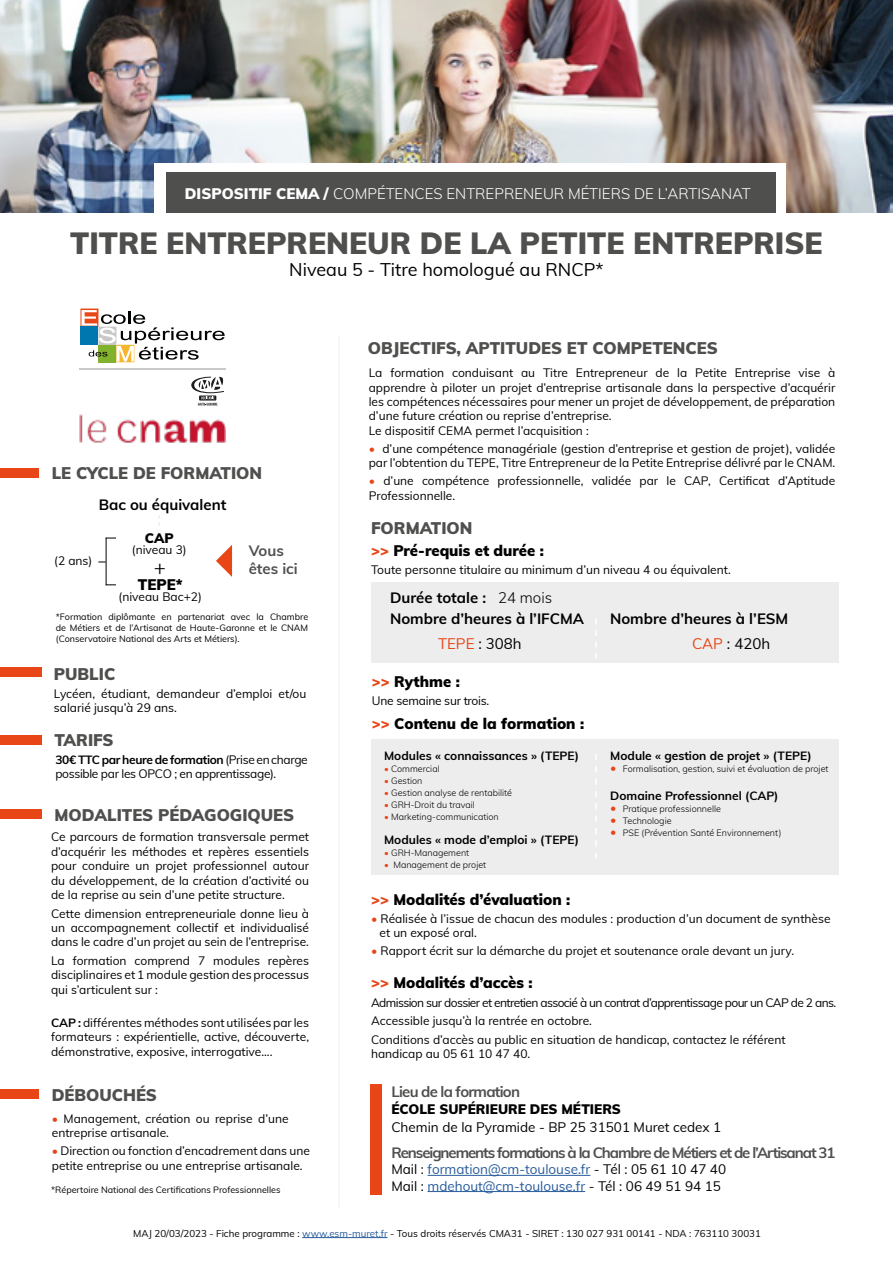
<style>
.page{position:relative;width:893px;height:1263px;background:#fff}
.page>*{position:absolute;margin:0;border:0;box-sizing:border-box;transform-origin:0 0}
.t1{font:900 30px "Muli";color:#4f4f4e}
.t2{font:21px "Minion Pro";color:#000}
.t3{font:18px "Muli";color:#000}
.t4{font:900 16.5px "Muli";color:#4f4f4e}
.t5{font:900 15px "Muli";color:#000}
.t6{font:700 15px/21px "Muli";color:#000}
.t7{font:700 15px "Muli";letter-spacing:-.07em;color:#4f4f4e}
.t8{font:300 15px "Muli";color:#fff}
.t9{font:700 15px "Muli";letter-spacing:-.05em;color:#4f4f4e}
.t10{font:15px "Muli";color:#000}
.t11{font:13.5px/16.2px "Muli";color:#275b9b}
.t12{font:13.5px "Muli";color:#000}
.t13{font:900 13.5px "Muli";color:#000}
.t14{font:12px/14.4px "Muli";color:#000}
.t15{font:700 12px "Muli";color:#000}
.t16{font:12px/13.5px "Muli";letter-spacing:-.03em;color:#000}
.t17{font:12px "Muli";letter-spacing:-.02em;color:#000}
.t18{font:9.75px "Muli";color:#000}
.t19{font:300 9px "Muli";color:#000}
.t20{font:9px/10.8px "Muli";color:#000;text-align:justify}
.s1{font-weight:900}
.s2{font-weight:700}
.s3{font-weight:300;color:#e84617}
.s4{color:#e84617}
.s5{font-weight:300}
.s6{font-size:12px;color:#e84617}
.s7{color:#000}
.s8{font-style:italic;color:#000}
.s9{color:#275b9b}
</style>
<div class="page">
<img style="left:0;top:0;width:892px;height:213px">
<div style="left:154px;top:164px;width:632px;height:56px;background:#fff"></div>
<div style="left:166px;top:172px;width:610px;height:41px;background:#4f4f4e"></div>
<hr style="left:338px;top:336px;width:2px;height:872px;background:#f4f4f4">
<div style="left:370px;top:1085px;width:12px;height:110px;background:#e84617"></div>
<hr style="left:428px;top:1175px;width:162px;height:1px;background:#275b9b">
<hr style="left:428px;top:1191px;width:157px;height:1px;background:#275b9b">
<div style="left:371px;top:739px;width:468px;height:136px;background:#ededed"></div>
<svg style="left:595px;top:754px;width:2px;height:105px"></svg>
<div style="left:371px;top:582px;width:467px;height:81px;background:#ededed"></div>
<svg style="left:595px;top:619px;width:2px;height:40px"></svg>
<div style="left:0;top:809px;width:41px;height:10px;background:#e84617"></div>
<div style="left:0;top:667px;width:41px;height:10px;background:#e84617"></div>
<div style="left:0;top:735px;width:41px;height:10px;background:#e84617"></div>
<div style="left:0;top:468px;width:38px;height:10px;background:#e84617"></div>
<hr style="left:302px;top:1237px;width:86px;height:1px;background:#275b9b">
<img style="left:79px;top:414px;width:146px;height:29px">
<div style="left:0;top:1089px;width:38px;height:10px;background:#e84617"></div>
<svg style="left:216px;top:545px;width:16px;height:32px"></svg>
<hr style="left:106px;top:538px;width:1px;height:47px;background:#000">
<svg style="left:80px;top:309px;width:145px;height:53px"></svg>
<hr style="left:79px;top:368px;width:146px;height:2px;background:#cbc8c8">
<svg style="left:191px;top:377px;width:33px;height:29px"></svg>
<p class="t8" style="left:185px;top:182px;width:567px"><span class="s1">DISPOSITIF CEMA /</span> COMPÉTENCES ENTREPRENEUR MÉTIERS DE L’ARTISANAT</p>
<h1 class="t1" style="left:70px;top:221px;width:754px">TITRE ENTREPRENEUR DE LA PETITE ENTREPRISE</h1>
<h3 class="t3" style="left:289px;top:256px;width:316px">Niveau 5 - Titre homologué au RNCP*</h3>
<h3 class="t4" style="left:52px;top:461px;width:212px">LE CYCLE DE FORMATION</h3>
<p class="t14" style="left:54px;top:553px;width:40px">(2 ans)</p>
<p class="t6" style="left:99px;top:493px;width:129px">Bac ou équivalent</p>
<p class="t13" style="left:145px;top:528px;width:30px">CAP</p>
<p class="t14" style="left:132px;top:542px;width:56px">(niveau 3)</p>
<p class="t7" style="left:249px;top:539px;width:37px">Vous</p>
<h2 class="t2" style="left:154px;top:554px;width:14px">+</h2>
<p class="t7" style="left:249px;top:557px;width:51px">êtes ici</p>
<p class="t5" style="left:138px;top:574px;width:46px">TEPE*</p>
<p class="t14" style="left:119px;top:589px;width:85px">(niveau Bac+2)</p>
<p class="t20" style="left:56px;top:611px;width:254px">*Formation diplômante en partenariat avec la Chambre de Métiers et de l’Artisanat de Haute-Garonne et le CNAM (Conservatoire National des Arts et Métiers).</p>
<h3 class="t4" style="left:54px;top:661px;width:63px">PUBLIC</h3>
<p class="t14" style="left:54px;top:686px;width:254px">Lycéen, étudiant, demandeur d’emploi et/ou salarié jusqu’à 29 ans.</p>
<h3 class="t4" style="left:55px;top:728px;width:61px">TARIFS</h3>
<p class="t16" style="left:55px;top:753px;width:254px"><span class="s2">30€ TTC par heure de formation</span> (Prise en charge possible par les OPCO ; en apprentissage).</p>
<h3 class="t4" style="left:55px;top:803px;width:241px">MODALITES PÉDAGOGIQUES</h3>
<p class="t14" style="left:51px;top:829px;width:260px;text-align:justify">Ce parcours de formation transversale permet d’acquérir les méthodes et repères essentiels pour conduire un projet professionnel autour du développement, de la création d’activité ou de la reprise au sein d’une petite structure.</p>
<p class="t14" style="left:51px;top:905px;width:260px;text-align:justify">Cette dimension entrepreneuriale donne lieu à un accompagnement collectif et individualisé dans le cadre d’un projet au sein de l’entreprise.</p>
<p class="t14" style="left:51px;top:953px;width:260px;text-align:justify">La formation comprend 7 modules repères disciplinaires et 1 module gestion des processus qui s’articulent sur :</p>
<p class="t14" style="left:51px;top:1015px;width:260px;text-align:justify"><span class="s2">CAP :</span> différentes méthodes sont utilisées par les formateurs : expérientielle, active, découverte, démonstrative, exposive, interrogative....</p>
<h3 class="t4" style="left:52px;top:1083px;width:107px">DÉBOUCHÉS</h3>
<p class="t14" style="left:52px;top:1111px;width:238px"><span class="s3">•</span> Management, création ou reprise d’une entreprise artisanale.</p>
<p class="t14" style="left:52px;top:1143px;width:259px"><span class="s3">•</span> Direction ou fonction d’encadrement dans une petite entreprise ou une entreprise artisanale.</p>
<p class="t20" style="left:51px;top:1184px;width:231px">*Répertoire National des Certifications Professionnelles</p>
<h3 class="t4" style="left:368px;top:335px;width:351px">OBJECTIFS, APTITUDES ET COMPETENCES</h3>
<p class="t14" style="left:369px;top:365px;width:468px">La formation conduisant au Titre Entrepreneur de la Petite Entreprise vise à apprendre à piloter un projet d’entreprise artisanale dans la perspective d’acquérir les compétences nécessaires pour mener un projet de développement, de préparation d’une future création ou reprise d’entreprise.<br>Le dispositif CEMA permet l’acquisition :</p>
<p class="t14" style="left:369px;top:441px;width:468px"><span class="s3">•</span> d’une compétence managériale (gestion d’entreprise et gestion de projet), validée par l’obtention du TEPE, Titre Entrepreneur de la Petite Entreprise délivré par le CNAM.</p>
<p class="t14" style="left:369px;top:473px;width:468px"><span class="s3">•</span> d’une compétence professionnelle, validée par le CAP, Certificat d’Aptitude<br>Professionnelle.</p>
<h3 class="t4" style="left:371px;top:516px;width:103px">FORMATION</h3>
<p class="t5" style="left:371px;top:539px;width:174px"><span class="s4">&gt;&gt;</span> Pré-requis et durée :</p>
<p class="t14" style="left:371px;top:562px;width:361px">Toute personne titulaire au minimum d’un niveau 4 ou équivalent.</p>
<p class="t6" style="left:390px;top:586px;width:195px">Durée totale : <span class="s5">24 mois<br></span>Nombre d’heures à l’IFCMA</p>
<p class="t6" style="left:610px;top:607px;width:180px">Nombre d’heures à l’ESM</p>
<p class="t10" style="left:438px;top:632px;width:85px"><span class="s4">TEPE</span> : 308h</p>
<p class="t10" style="left:692px;top:633px;width:79px"><span class="s4">CAP</span> : 420h</p>
<p class="t5" style="left:372px;top:670px;width:89px"><span class="s4">&gt;&gt;</span> Rythme :</p>
<p class="t17" style="left:372px;top:692px;width:119px">Une semaine sur trois.</p>
<p class="t5" style="left:372px;top:713px;width:214px"><span class="s4">&gt;&gt;</span> Contenu de la formation :</p>
<p class="t15" style="left:384px;top:747px;width:196px">Modules « connaissances » (TEPE)</p>
<p class="t19" style="left:384px;top:762px;width:57px"><span class="s4">•</span> Commercial</p>
<p class="t19" style="left:384px;top:774px;width:40px"><span class="s4">•</span> Gestion</p>
<p class="t19" style="left:384px;top:786px;width:130px"><span class="s4">•</span> Gestion analyse de rentabilité</p>
<p class="t19" style="left:384px;top:798px;width:92px"><span class="s4">•</span> GRH-Droit du travail</p>
<p class="t19" style="left:384px;top:810px;width:116px"><span class="s4">•</span> Marketing-communication</p>
<p class="t15" style="left:384px;top:831px;width:196px">Modules « mode d’emploi » (TEPE)</p>
<p class="t19" style="left:384px;top:846px;width:87px"><span class="s4">•</span> GRH-Management</p>
<p class="t19" style="left:384px;top:858px;width:104px"><span class="s4">•</span> Management de projet</p>
<p class="t15" style="left:610px;top:747px;width:203px">Module « gestion de projet » (TEPE)</p>
<p class="t19" style="left:610px;top:762px;width:220px"><span class="s6">•</span> Formalisation, gestion, suivi et évaluation de projet</p>
<p class="t15" style="left:610px;top:787px;width:170px">Domaine Professionnel (CAP)</p>
<p class="t19" style="left:610px;top:803px;width:112px"><span class="s6">•</span> Pratique professionnelle</p>
<p class="t19" style="left:610px;top:815px;width:63px"><span class="s6">•</span> Technologie</p>
<p class="t19" style="left:610px;top:827px;width:173px"><span class="s6">•</span> PSE (Prévention Santé Environnement)</p>
<p class="t5" style="left:371px;top:888px;width:201px"><span class="s4">&gt;&gt;</span> Modalités d’évaluation :</p>
<p class="t14" style="left:379px;top:911px;width:453px;text-indent:-9px"><span class="s3">•</span> Réalisée à l’issue de chacun des modules : production d’un document de synthèse et un exposé oral.</p>
<p class="t14" style="left:371px;top:943px;width:425px"><span class="s3">•</span> Rapport écrit sur la démarche du projet et soutenance orale devant un jury.</p>
<p class="t5" style="left:371px;top:971px;width:163px"><span class="s4">&gt;&gt;</span> Modalités d’accès :</p>
<p class="t14" style="left:371px;top:992px;width:467px;line-height:18.6px">Admission sur dossier et entretien associé à un contrat d’apprentissage pour un CAP de 2 ans.<br>Accessible jusqu’à la rentrée en octobre.<br>Conditions d’accès au public en situation de handicap, contactez le référent</p>
<p class="t14" style="left:371px;top:1046px;width:161px">handicap au 05 61 10 47 40.</p>
<p class="t9" style="left:391px;top:1081px;width:130px">Lieu de la formation</p>
<p class="t13" style="left:391px;top:1099px;width:231px">ÉCOLE SUPÉRIEURE DES MÉTIERS</p>
<p class="t12" style="left:391px;top:1117px;width:331px">Chemin de la Pyramide - BP 25 31501 Muret cedex 1</p>
<p class="t7" style="left:391px;top:1142px;width:446px">Renseignements formations à la Chambre de Métiers et de l’Artisanat 31</p>
<p class="t11" style="left:391px;top:1161px;width:336px"><span class="s7">Mail :</span> formation@cm-toulouse.fr <span class="s8">-</span> <span class="s7">Tél : 05 61 10 47 40<br>Mail :</span> mdehout@cm-toulouse.fr <span class="s8">-</span> <span class="s7">Tél : 06 49 51 94 15</span></p>
<p class="t18" style="left:133px;top:1226px;width:629px">MAJ 20/03/2023 - Fiche programme : <span class="s9">www.esm-muret.fr</span> - Tous droits réservés CMA31 - SIRET : 130 027 931 00141 - NDA : 763110 30031</p>
</div>
